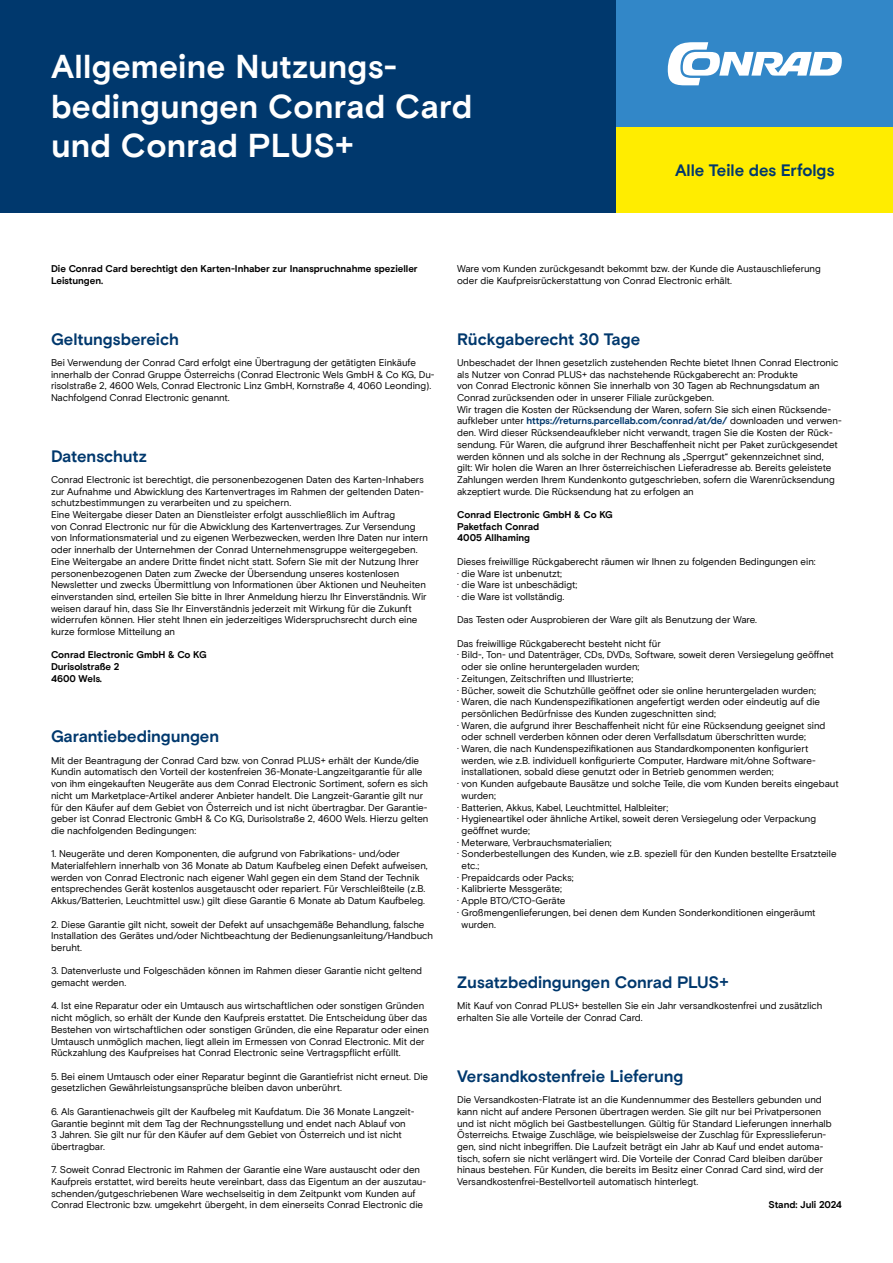
<style>
.page{position:relative;width:893px;height:1263px;background:#fff}
.page>*{position:absolute;margin:0;border:0;box-sizing:border-box;transform-origin:0 0}
.t1{font:700 33px/39.6px "Conrad Basis";letter-spacing:.005em;color:#fff}
.t2{font:700 16.5px "Conrad Basis";color:#00386d}
.t3{font:9.75px/11.7px "Conrad Basis";letter-spacing:-.005em;color:#000}
.t4{font:700 9.75px/11.7px "Conrad Basis";color:#000}
.s1{font-weight:700;color:#00386d}
</style>
<div class="page">
<div style="left:0;top:0;width:617px;height:213px;background:#00386d"></div>
<div style="left:617px;top:0;width:276px;height:128px;background:#3287c8"></div>
<div style="left:617px;top:128px;width:276px;height:85px;background:#ffed00"></div>
<svg style="left:668px;top:42px;width:174px;height:43px"></svg>
<h1 class="t1" style="left:51px;top:48px;width:423px">Allgemeine Nutzungs&shy;bedingungen Conrad Card und Conrad PLUS+</h1>
<h2 class="t2" style="left:675px;top:160px;width:161px">Alle Teile des Erfolgs</h2>
<p class="t4" style="left:51px;top:263px;width:368px">Die Conrad Card berechtigt den Karten-Inhaber zur Inanspruchnahme spezieller<br>Leistungen.</p>
<h2 class="t2" style="left:51px;top:329px;width:129px">Geltungsbereich</h2>
<p class="t3" style="left:51px;top:357px;width:385px">Bei Verwendung der Conrad Card erfolgt eine Übertragung der getätigten Einkäufe innerhalb der Conrad Gruppe Österreichs (Conrad Electronic Wels GmbH &amp; Co KG, Du&shy;risolstraße 2, 4600 Wels, Conrad Electronic Linz GmbH, Kornstraße 4, 4060 Leonding).<br>Nachfolgend Conrad Electronic genannt.</p>
<h2 class="t2" style="left:51px;top:446px;width:97px">Datenschutz</h2>
<p class="t3" style="left:51px;top:474px;width:379px">Conrad Electronic ist berechtigt, die personenbezogenen Daten des Karten-Inhabers zur Aufnahme und Abwicklung des Kartenvertrages im Rahmen der geltenden Daten&shy;schutzbestimmungen zu verarbeiten und zu speichern.<br>Eine Weitergabe dieser Daten an Dienstleister erfolgt ausschließlich im Auftrag<br>von Conrad Electronic nur für die Abwicklung des Kartenvertrages. Zur Versendung von Informationsmaterial und zu eigenen Werbezwecken, werden Ihre Daten nur intern oder innerhalb der Unternehmen der Conrad Unternehmensgruppe weitergegeben.<br>Eine Weitergabe an andere Dritte findet nicht statt. Sofern Sie mit der Nutzung Ihrer personenbezogenen Daten zum Zwecke der Übersendung unseres kostenlosen Newsletter und zwecks Übermittlung von Informationen über Aktionen und Neuheiten einverstanden sind, erteilen Sie bitte in Ihrer Anmeldung hierzu Ihr Einverständnis. Wir weisen darauf hin, dass Sie Ihr Einverständnis jederzeit mit Wirkung für die Zukunft widerrufen können. Hier steht Ihnen ein jederzeitiges Widerspruchsrecht durch eine kurze formlose Mitteilung an</p>
<p class="t4" style="left:51px;top:649px;width:157px">Conrad Electronic GmbH &amp; Co KG<br>Durisolstraße 2<br>4600 Wels.</p>
<h2 class="t2" style="left:51px;top:727px;width:170px">Garantiebedingungen</h2>
<p class="t3" style="left:51px;top:755px;width:379px">Mit der Beantragung der Conrad Card bzw. von Conrad PLUS+ erhält der Kunde/die Kundin automatisch den Vorteil der kostenfreien 36-Monate-Langzeitgarantie für alle von ihm eingekauften Neugeräte aus dem Conrad Electronic Sortiment, sofern es sich nicht um Marketplace-Artikel anderer Anbieter handelt. Die Langzeit-Garantie gilt nur für den Käufer auf dem Gebiet von Österreich und ist nicht übertragbar. Der Garantie&shy;geber ist Conrad Electronic GmbH &amp; Co KG, Durisolstraße 2, 4600 Wels. Hierzu gelten die nachfolgenden Bedingungen:</p>
<p class="t3" style="left:51px;top:848px;width:378px">1. Neugeräte und deren Komponenten, die aufgrund von Fabrikations- und/oder Materialfehlern innerhalb von 36 Monate ab Datum Kaufbeleg einen Defekt aufweisen, werden von Conrad Electronic nach eigener Wahl gegen ein dem Stand der Technik entsprechendes Gerät kostenlos ausgetauscht oder repariert. Für Verschleißteile (z.B.<br>Akkus/Batterien, Leuchtmittel usw.) gilt diese Garantie 6 Monate ab Datum Kaufbeleg.</p>
<p class="t3" style="left:51px;top:918px;width:384px">2. Diese Garantie gilt nicht, soweit der Defekt auf unsachgemäße Behandlung, falsche<br>Installation des Gerätes und/oder Nichtbeachtung der Bedienungsanleitung/Handbuch beruht.</p>
<p class="t3" style="left:51px;top:965px;width:373px">3. Datenverluste und Folgeschäden können im Rahmen dieser Garantie nicht geltend gemacht werden.</p>
<p class="t3" style="left:51px;top:1000px;width:379px">4. Ist eine Reparatur oder ein Umtausch aus wirtschaftlichen oder sonstigen Gründen nicht möglich, so erhält der Kunde den Kaufpreis erstattet. Die Entscheidung über das Bestehen von wirtschaftlichen oder sonstigen Gründen, die eine Reparatur oder einen Umtausch unmöglich machen, liegt allein im Ermessen von Conrad Electronic. Mit der Rückzahlung des Kaufpreises hat Conrad Electronic seine Vertragspflicht erfüllt.</p>
<p class="t3" style="left:51px;top:1070px;width:379px">5. Bei einem Umtausch oder einer Reparatur beginnt die Garantiefrist nicht erneut. Die gesetzlichen Gewährleistungsansprüche bleiben davon unberührt.</p>
<p class="t3" style="left:51px;top:1106px;width:365px">6. Als Garantienachweis gilt der Kaufbeleg mit Kaufdatum. Die 36 Monate Langzeit-Garantie beginnt mit dem Tag der Rechnungsstellung und endet nach Ablauf von<br>3 Jahren. Sie gilt nur für den Käufer auf dem Gebiet von Österreich und ist nicht übertragbar.</p>
<p class="t3" style="left:51px;top:1164px;width:377px">7. Soweit Conrad Electronic im Rahmen der Garantie eine Ware austauscht oder den Kaufpreis erstattet, wird bereits heute vereinbart, dass das Eigentum an der auszutau&shy;schenden/gutgeschriebenen Ware wechselseitig in dem Zeitpunkt vom Kunden auf Conrad Electronic bzw. umgekehrt übergeht, in dem einerseits Conrad Electronic die</p>
<p class="t3" style="left:457px;top:263px;width:365px">Ware vom Kunden zurückgesandt bekommt bzw. der Kunde die Austauschlieferung oder die Kaufpreisrückerstattung von Conrad Electronic erhält.</p>
<h2 class="t2" style="left:457px;top:329px;width:185px">Rückgaberecht 30 Tage</h2>
<p class="t3" style="left:457px;top:357px;width:386px">Unbeschadet der Ihnen gesetzlich zustehenden Rechte bietet Ihnen Conrad Electronic als Nutzer von Conrad PLUS+ das nachstehende Rückgaberecht an: Produkte<br>von Conrad Electronic können Sie innerhalb von 30 Tagen ab Rechnungsdatum an Conrad zurücksenden oder in unserer Filiale zurückgeben.<br>Wir tragen die Kosten der Rücksendung der Waren, sofern Sie sich einen Rücksende&shy;aufkleber unter <span class="s1">https://returns.parcellab.com/conrad/at/de/</span> downloaden und verwen&shy;den. Wird dieser Rücksendeaufkleber nicht verwandt, tragen Sie die Kosten der Rück&shy;sendung. Für Waren, die aufgrund ihrer Beschaffenheit nicht per Paket zurückgesendet werden können und als solche in der Rechnung als „Sperrgut“ gekennzeichnet sind,<br>gilt: Wir holen die Waren an Ihrer österreichischen Lieferadresse ab. Bereits geleistete Zahlungen werden Ihrem Kundenkonto gutgeschrieben, sofern die Warenrücksendung akzeptiert wurde. Die Rücksendung hat zu erfolgen an</p>
<p class="t4" style="left:457px;top:509px;width:157px">Conrad Electronic GmbH &amp; Co KG<br>Paketfach Conrad<br>4005 Allhaming</p>
<p class="t3" style="left:457px;top:556px;width:360px">Dieses freiwillige Rückgaberecht räumen wir Ihnen zu folgenden Bedingungen ein: · die Ware ist unbenutzt;<br>· die Ware ist unbeschädigt;<br>· die Ware ist vollständig.</p>
<p class="t3" style="left:457px;top:614px;width:301px">Das Testen oder Ausprobieren der Ware gilt als Benutzung der Ware.</p>
<p class="t3" style="left:457px;top:638px;width:205px">Das freiwillige Rückgaberecht besteht nicht für</p>
<p class="t3" style="left:457px;top:649px;width:378px">· Bild-, Ton- und Datenträger, CDs, DVDs, Software, soweit deren Versiegelung geöffnet</p>
<p class="t3" style="left:462px;top:661px;width:179px">oder sie online heruntergeladen wurden;</p>
<p class="t3" style="left:457px;top:673px;width:178px">· Zeitungen, Zeitschriften und Illustrierte;</p>
<p class="t3" style="left:457px;top:684px;width:360px">· Bücher, soweit die Schutzhülle geöffnet oder sie online heruntergeladen wurden;</p>
<p class="t3" style="left:457px;top:696px;width:365px">· Waren, die nach Kundenspezifikationen angefertigt werden oder eindeutig auf die</p>
<p class="t3" style="left:462px;top:708px;width:256px">persönlichen Bedürfnisse des Kunden zugeschnitten sind;</p>
<p class="t3" style="left:457px;top:719px;width:370px">· Waren, die aufgrund ihrer Beschaffenheit nicht für eine Rücksendung geeignet sind</p>
<p class="t3" style="left:462px;top:731px;width:346px">oder schnell verderben können oder deren Verfallsdatum überschritten wurde;</p>
<p class="t3" style="left:457px;top:743px;width:353px">· Waren, die nach Kundenspezifikationen aus Standardkomponenten konfiguriert</p>
<p class="t3" style="left:462px;top:755px;width:355px">werden, wie z.B. individuell konfigurierte Computer, Hardware mit/ohne Software-</p>
<p class="t3" style="left:462px;top:766px;width:314px">installationen, sobald diese genutzt oder in Betrieb genommen werden;</p>
<p class="t3" style="left:457px;top:778px;width:383px">· von Kunden aufgebaute Bausätze und solche Teile, die vom Kunden bereits eingebaut</p>
<p class="t3" style="left:462px;top:790px;width:36px">wurden;</p>
<p class="t3" style="left:457px;top:801px;width:213px">· Batterien, Akkus, Kabel, Leuchtmittel, Halbleiter;</p>
<p class="t3" style="left:457px;top:813px;width:360px">· Hygieneartikel oder ähnliche Artikel, soweit deren Versiegelung oder Verpackung</p>
<p class="t3" style="left:462px;top:825px;width:70px">geöffnet wurde;</p>
<p class="t3" style="left:457px;top:836px;width:156px">· Meterware, Verbrauchsmaterialien;</p>
<p class="t3" style="left:457px;top:848px;width:381px">· Sonderbestellungen des Kunden, wie z.B. speziell für den Kunden bestellte Ersatzteile</p>
<p class="t3" style="left:462px;top:860px;width:19px">etc.;</p>
<p class="t3" style="left:457px;top:872px;width:118px">· Prepaidcards oder Packs;</p>
<p class="t3" style="left:457px;top:883px;width:106px">· Kalibrierte Messgeräte;</p>
<p class="t3" style="left:457px;top:895px;width:110px">· Apple BTO/CTO-Geräte</p>
<p class="t3" style="left:457px;top:907px;width:360px">· Großmengenlieferungen, bei denen dem Kunden Sonderkonditionen eingeräumt</p>
<p class="t3" style="left:462px;top:918px;width:36px">wurden.</p>
<h2 class="t2" style="left:457px;top:973px;width:273px">Zusatzbedingungen Conrad PLUS+</h2>
<p class="t3" style="left:457px;top:1000px;width:367px">Mit Kauf von Conrad PLUS+ bestellen Sie ein Jahr versandkostenfrei und zusätzlich erhalten Sie alle Vorteile der Conrad Card.</p>
<h2 class="t2" style="left:457px;top:1066px;width:228px">Versandkostenfreie Lieferung</h2>
<p class="t3" style="left:457px;top:1094px;width:376px">Die Versandkosten-Flatrate ist an die Kundennummer des Bestellers gebunden und kann nicht auf andere Personen übertragen werden. Sie gilt nur bei Privatpersonen und ist nicht möglich bei Gastbestellungen. Gültig für Standard Lieferungen innerhalb Österreichs. Etwaige Zuschläge, wie beispielsweise der Zuschlag für Expresslieferun&shy;gen, sind nicht inbegriffen. Die Laufzeit beträgt ein Jahr ab Kauf und endet automa&shy;tisch, sofern sie nicht verlängert wird. Die Vorteile der Conrad Card bleiben darüber hinaus bestehen. Für Kunden, die bereits im Besitz einer Conrad Card sind, wird der Versandkostenfrei-Bestellvorteil automatisch hinterlegt.</p>
<p class="t4" style="left:769px;top:1199px;width:75px">Stand: Juli 2024</p>
</div>
